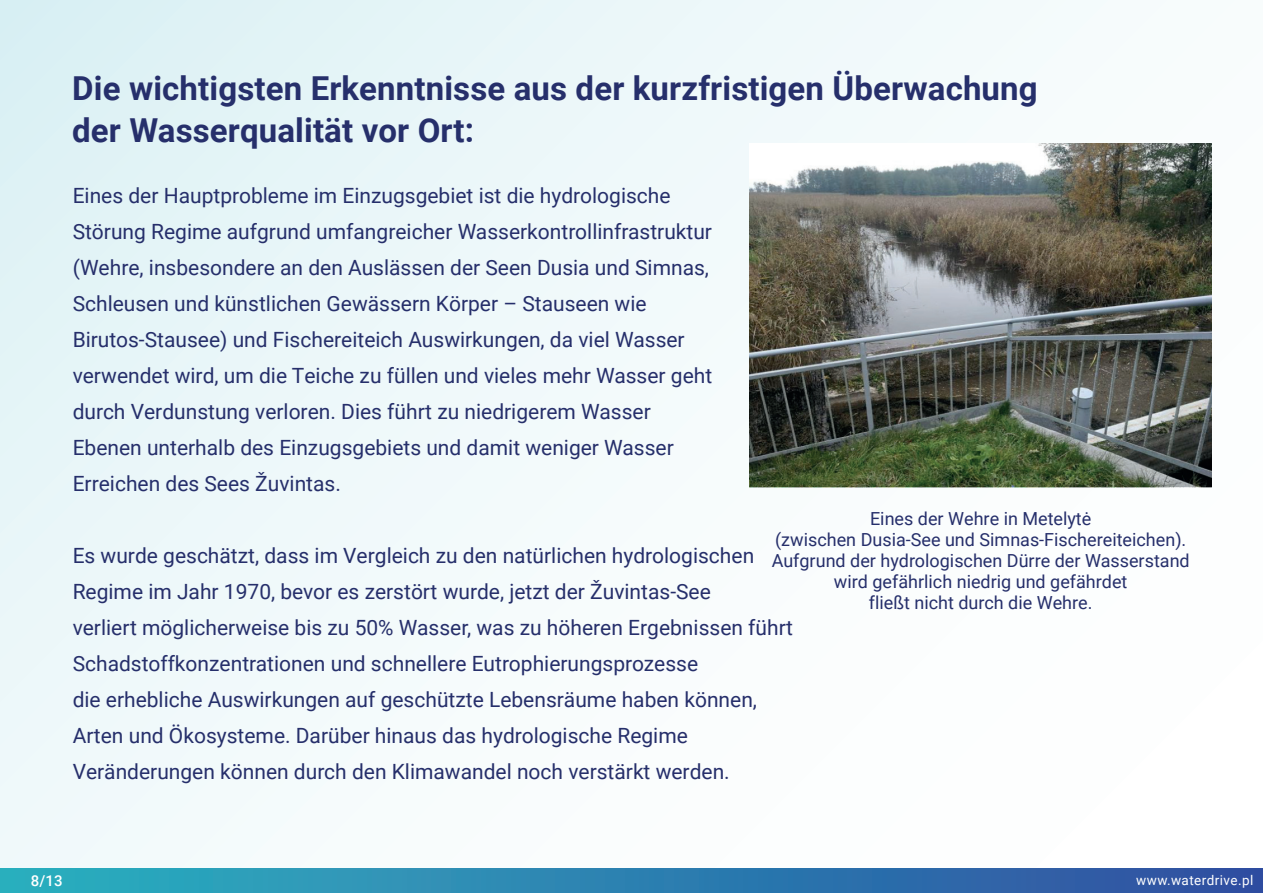
<style>
.page{position:relative;width:1263px;height:893px;background:#fff}
.page>*{position:absolute;margin:0;border:0;box-sizing:border-box;transform-origin:0 0}
.t1{font:700 33px/42px "Roboto";letter-spacing:.005em;color:#262f6b}
.t2{font:21px/36px "Roboto";color:#262f6b}
.t3{font:18px/21px "Roboto";color:#262f6b;text-align:center}
.t4{font:500 15px "Roboto";color:#fff}
.t5{font:13.5px "Roboto";letter-spacing:.03em;color:#fff}
</style>
<div class="page">
<div style="left:0;top:0;width:1263px;height:893px;background:linear-gradient(to right,#e7f5f8,#fff)"></div>
<div style="left:0;top:868px;width:1263px;height:25px;background:linear-gradient(to right,#2bb2c0,#2f4ea1)"></div>
<img style="left:749px;top:143px;width:463px;height:344px">
<h1 class="t1" style="left:72px;top:66px;width:967px">Die wichtigsten Erkenntnisse aus der kurzfristigen Überwachung der Wasserqualität vor Ort:</h1>
<p class="t2" style="left:73px;top:177px;width:641px">Eines der Hauptprobleme im Einzugsgebiet ist die hydrologische Störung Regime aufgrund umfangreicher Wasserkontrollinfrastruktur (Wehre, insbesondere an den Auslässen der Seen Dusia und Simnas, Schleusen und künstlichen Gewässern Körper – Stauseen wie Birutos-Stausee) und Fischereiteich Auswirkungen, da viel Wasser verwendet wird, um die Teiche zu füllen und vieles mehr Wasser geht durch Verdunstung verloren. Dies führt zu niedrigerem Wasser Ebenen unterhalb des Einzugsgebiets und damit weniger Wasser Erreichen des Sees Žuvintas.</p>
<p class="t3" style="left:772px;top:508px;width:419px">Eines der Wehre in Metelytė<br>(zwischen Dusia-See und Simnas-Fischereiteichen).<br>Aufgrund der hydrologischen Dürre der Wasserstand wird gefährlich niedrig und gefährdet<br>fließt nicht durch die Wehre.</p>
<p class="t2" style="left:73px;top:537px;width:722px">Es wurde geschätzt, dass im Vergleich zu den natürlichen hydrologischen Regime im Jahr 1970, bevor es zerstört wurde, jetzt der Žuvintas-See<br>verliert möglicherweise bis zu 50% Wasser, was zu höheren Ergebnissen führt Schadstoffkonzentrationen und schnellere Eutrophierungsprozesse<br>die erhebliche Auswirkungen auf geschützte Lebensräume haben können, Arten und Ökosysteme. Darüber hinaus das hydrologische Regime Veränderungen können durch den Klimawandel noch verstärkt werden.</p>
<p class="t4" style="left:31px;top:870px;width:33px">8/13</p>
<p class="t5" style="left:1136px;top:871px;width:119px">www.waterdrive.pl</p>
</div>
